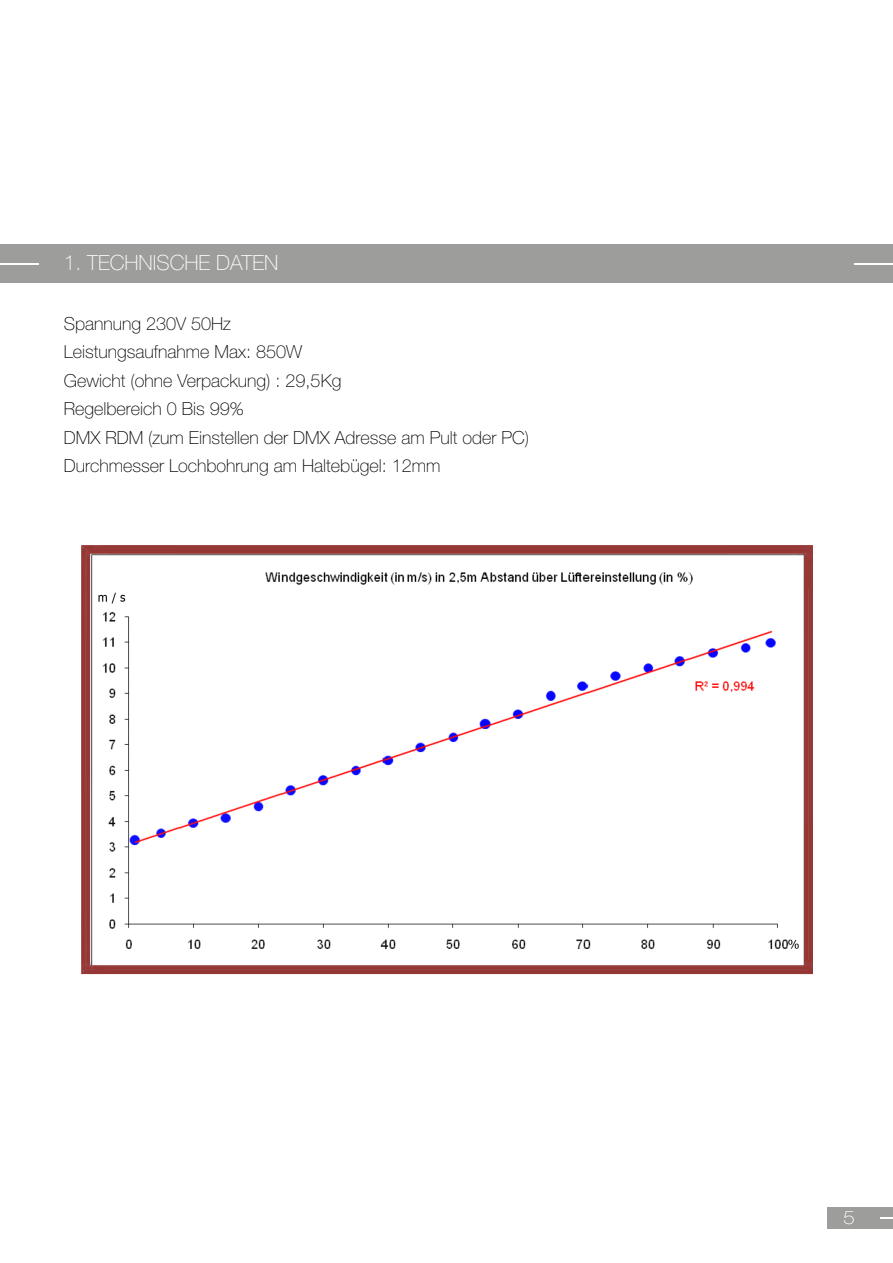
<style>
.page{position:relative;width:893px;height:1263px;background:#fff}
.page>*{position:absolute;margin:0;border:0;box-sizing:border-box;transform-origin:0 0}
.Überschriften{font:100 21px "Helvetica Neue LT Pro";color:#fff}
.Fließtext{font:100 18px "Helvetica Neue LT Pro";color:#000}
.t1{font:100 expanded 18px "Helvetica Neue LT Pro";color:#fff}
</style>
<div class="page">
<div style="left:827px;top:1207px;width:66px;height:22px;background:#9d9d9c"></div>
<svg style="left:880px;top:1217px;width:13px;height:1px"></svg>
<div style="left:0;top:244px;width:472px;height:39px;background:#9d9d9c"></div>
<hr style="left:0;top:263px;width:38px;height:1px;background:#fff">
<div style="left:463px;top:244px;width:430px;height:39px;background:#9d9d9c"></div>
<hr style="left:855px;top:263px;width:38px;height:1px;background:#fff">
<img style="left:81px;top:545px;width:731px;height:429px">
<p class="Überschriften" style="left:64px;top:251px;width:216px">1. TECHNISCHE DATEN</p>
<p class="Fließtext" style="left:64px;top:313px;width:169px">Spannung 230V 50Hz</p>
<p class="Fließtext" style="left:64px;top:341px;width:240px">Leistungsaufnahme Max: 850W</p>
<p class="Fließtext" style="left:64px;top:370px;width:279px">Gewicht (ohne Verpackung) : 29,5Kg</p>
<p class="Fließtext" style="left:64px;top:398px;width:182px">Regelbereich 0 Bis 99%</p>
<p class="Fließtext" style="left:64px;top:427px;width:467px">DMX RDM (zum Einstellen der DMX Adresse am Pult oder PC)</p>
<p class="Fließtext" style="left:64px;top:455px;width:378px">Durchmesser Lochbohrung am Haltebügel: 12mm</p>
<p class="t1" style="left:843px;top:1207px;width:13px">5</p>
</div>
